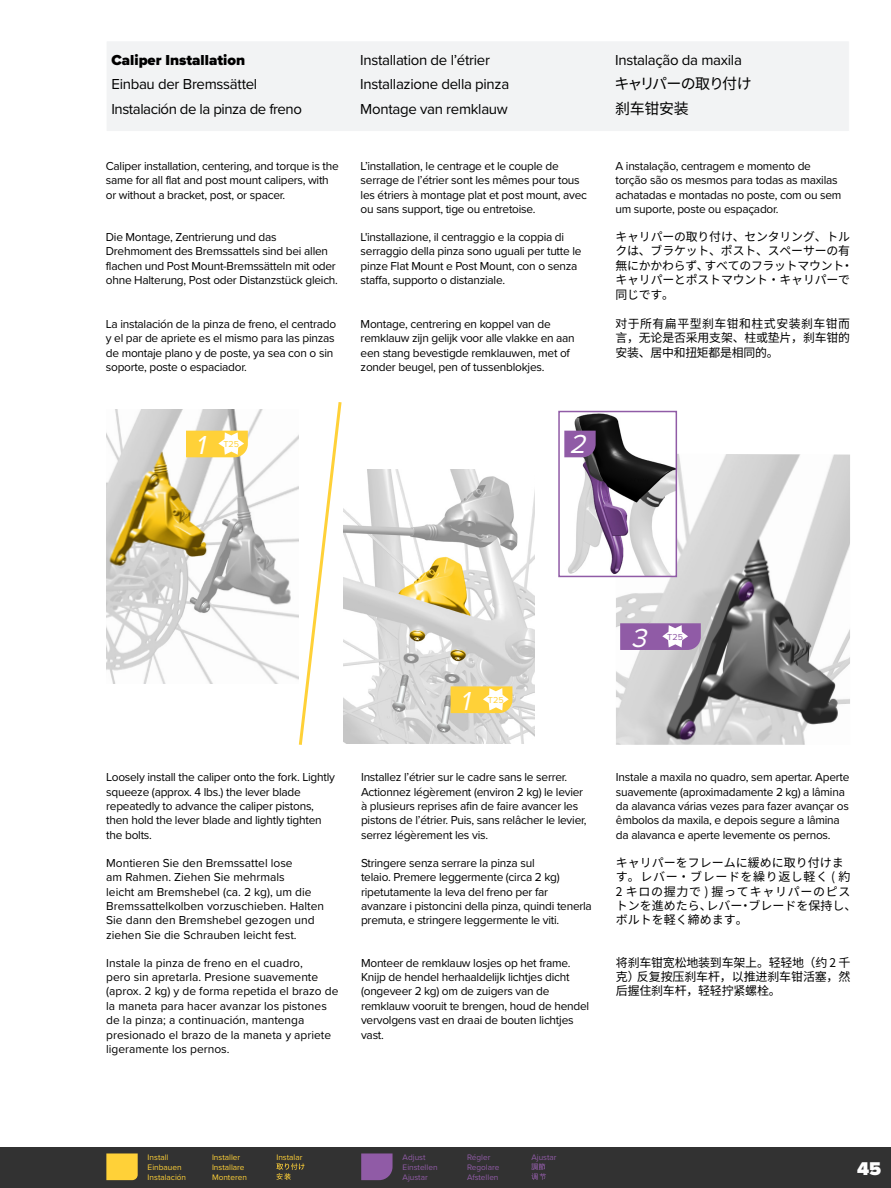
<style>
.page{position:relative;width:891px;height:1188px;background:#fff}
.page>*{position:absolute;margin:0;border:0;box-sizing:border-box;transform-origin:0 0}
.User_Manual_Number_F{font:italic 27px "Proxima Nova";color:#fff}
.t1{font:900 19.2px "Proxima Nova";color:#fff}
.SubHeader_Proxima_No{font:15px "Proxima Nova";letter-spacing:-.02em;color:#000}
.SubHeader_Proxima_No-2{font:900 15px "Proxima Nova";color:#000}
.SubHeader_Proxima_No-3{font:15px "Noto Sans CJ Kjp";letter-spacing:-.08em;color:#000}
.SubHeader_Proxima_No-4{font:15px "Noto Sans CJ Ksc";letter-spacing:-.02em;color:#000}
.User_Manual_Text_-_N{font:12px/14.4px "Proxima Nova";letter-spacing:-.02em;color:#000}
.User_Manual_Text_-_N-2{font:12px/14.4px "Proxima Nova";color:#000}
.c-bodytext{font:12px/14.4px "Noto Sans CJ Ksc";letter-spacing:-.01em;color:#000;text-align:justify}
.j-bodytext{font:12px/14.4px "Noto Sans CJ Kjp";color:#000}
.j-bodytext-2{font:12px/14.4px "Noto Sans CJ Kjp";letter-spacing:.05em;color:#000}
.t2{font:9px "Proxima Nova";color:#ffd138}
.User_Manual_Number_F-2{font:9px "Proxima Nova";color:#905ba6}
.t3{font:8.25px "Proxima Nova";color:#ffd138}
.t4{font:8.25px "Proxima Nova";color:#905ba6}
</style>
<div class="page">
<div style="left:0;top:1148px;width:891px;height:40px;background:#323232"></div>
<img style="left:616px;top:454px;width:234px;height:291px">
<img style="left:106px;top:410px;width:191px;height:274px">
<svg style="left:106px;top:1153px;width:32px;height:27px"></svg>
<svg style="left:276px;top:1163px;width:29px;height:17px"></svg>
<svg style="left:531px;top:1163px;width:15px;height:17px"></svg>
<svg style="left:361px;top:1153px;width:32px;height:27px"></svg>
<svg style="left:186px;top:431px;width:62px;height:26px"></svg>
<svg style="left:620px;top:623px;width:81px;height:27px;background:#a176b4"></svg>
<img style="left:564px;top:414px;width:110px;height:160px">
<div style="left:558px;top:411px;width:119px;height:166px;border:2px solid #905ba6"></div>
<img style="left:343px;top:470px;width:192px;height:274px">
<svg style="left:297px;top:402px;width:45px;height:343px"></svg>
<svg style="left:564px;top:431px;width:32px;height:26px"></svg>
<svg style="left:451px;top:686px;width:61px;height:27px"></svg>
<div style="left:106px;top:41px;width:743px;height:90px;background:#f2f3f4"></div>
<p class="SubHeader_Proxima_No-2" style="left:111px;top:49px;width:135px">Caliper Installation</p>
<p class="SubHeader_Proxima_No" style="left:360px;top:49px;width:131px">Installation de l’étrier</p>
<p class="SubHeader_Proxima_No" style="left:615px;top:49px;width:128px">Instalação da maxila</p>
<p class="SubHeader_Proxima_No" style="left:111px;top:73px;width:147px">Einbau der Bremssättel</p>
<p class="SubHeader_Proxima_No" style="left:360px;top:73px;width:151px">Installazione della pinza</p>
<p class="SubHeader_Proxima_No-3" style="left:615px;top:75px;width:139px">キャリパーの取り付け</p>
<p class="SubHeader_Proxima_No" style="left:111px;top:98px;width:192px">Instalación de la pinza de freno</p>
<p class="SubHeader_Proxima_No" style="left:360px;top:98px;width:149px">Montage van remklauw</p>
<p class="SubHeader_Proxima_No-4" style="left:615px;top:100px;width:75px">刹车钳安装</p>
<p class="User_Manual_Text_-_N" style="left:106px;top:158px;width:234px">Caliper installation, centering, and torque is the same for all flat and post mount calipers, with or without a bracket, post, or spacer.</p>
<p class="User_Manual_Text_-_N" style="left:361px;top:158px;width:228px">L’installation, le centrage et le couple de serrage de l’étrier sont les mêmes pour tous les étriers à montage plat et post mount, avec ou sans support, tige ou entretoise.</p>
<p class="User_Manual_Text_-_N" style="left:616px;top:158px;width:228px">A instalação, centragem e momento de torção são os mesmos para todas as maxilas achatadas e montadas no poste, com ou sem um suporte, poste ou espaçador.</p>
<p class="User_Manual_Text_-_N" style="left:106px;top:229px;width:234px">Die Montage, Zentrierung und das Drehmoment des Bremssattels sind bei allen flachen und Post Mount-Bremssätteln mit oder ohne Halterung, Post oder Distanzstück gleich.</p>
<p class="User_Manual_Text_-_N" style="left:361px;top:229px;width:222px">L'installazione, il centraggio e la coppia di serraggio della pinza sono uguali per tutte le pinze Flat Mount e Post Mount, con o senza staffa, supporto o distanziale.</p>
<p class="j-bodytext" style="left:616px;top:230px;width:239px">キャリパーの取り付け、センタリング、トルクは、ブラケット、ポスト、スペーサーの有無にかかわらず、すべてのフラットマウント・キャリパーとポストマウント・キャリパーで同じです。</p>
<p class="User_Manual_Text_-_N" style="left:106px;top:316px;width:232px">La instalación de la pinza de freno, el centrado y el par de apriete es el mismo para las pinzas de montaje plano y de poste, ya sea con o sin soporte, poste o espaciador.</p>
<p class="User_Manual_Text_-_N" style="left:361px;top:316px;width:216px">Montage, centrering en koppel van de remklauw zijn gelijk voor alle vlakke en aan een stang bevestigde remklauwen, met of zonder beugel, pen of tussenblokjes.</p>
<p class="c-bodytext" style="left:616px;top:317px;width:236px">对于所有扁平型刹车钳和柱式安装刹车钳而言，无论是否采用支架、柱或垫片，刹车钳的安装、居中和扭矩都是相同的。</p>
<p class="User_Manual_Number_F" style="left:195px;top:425px;width:19px">1</p>
<p class="t2" style="left:223px;top:437px;width:17px">T25</p>
<p class="User_Manual_Number_F" style="left:570px;top:424px;width:25px">2</p>
<p class="User_Manual_Number_F" style="left:460px;top:681px;width:19px">1</p>
<p class="t2" style="left:488px;top:693px;width:17px">T25</p>
<p class="User_Manual_Number_F" style="left:631px;top:618px;width:25px">3</p>
<p class="User_Manual_Number_F-2" style="left:667px;top:630px;width:17px">T25</p>
<p class="User_Manual_Text_-_N" style="left:106px;top:770px;width:230px">Loosely install the caliper onto the fork. Lightly squeeze (approx. 4 lbs.) the lever blade repeatedly to advance the caliper pistons, then hold the lever blade and lightly tighten the bolts.</p>
<p class="User_Manual_Text_-_N" style="left:361px;top:770px;width:227px">Installez l’étrier sur le cadre sans le serrer.<br>Actionnez légèrement (environ 2 kg) le levier à plusieurs reprises afin de faire avancer les pistons de l’étrier. Puis, sans relâcher le levier, serrez légèrement les vis.</p>
<p class="User_Manual_Text_-_N" style="left:616px;top:770px;width:235px">Instale a maxila no quadro, sem apertar. Aperte suavemente (aproximadamente 2 kg) a lâmina da alavanca várias vezes para fazer avançar os êmbolos da maxila, e depois segure a lâmina da alavanca e aperte levemente os pernos.</p>
<p class="User_Manual_Text_-_N-2" style="left:106px;top:855px;width:219px">Montieren Sie den Bremssattel lose<br>am Rahmen. Ziehen Sie mehrmals<br>leicht am Bremshebel (ca. 2 kg), um die Bremssattelkolben vorzuschieben. Halten Sie dann den Bremshebel gezogen und ziehen Sie die Schrauben leicht fest.</p>
<p class="User_Manual_Text_-_N" style="left:361px;top:855px;width:232px">Stringere senza serrare la pinza sul<br>telaio. Premere leggermente (circa 2 kg) ripetutamente la leva del freno per far avanzare i pistoncini della pinza, quindi tenerla premuta, e stringere leggermente le viti.</p>
<p class="j-bodytext" style="left:616px;top:855px;width:229px">キャリパーをフレームに緩めに取り付けま</p>
<p class="j-bodytext-2" style="left:616px;top:870px;width:242px">す。レバー・ブレードを繰り返し軽く ( 約<br>2 キロの握力で ) 握ってキャリパーのピストンを進めたら、レバー・ブレードを保持し、ボルトを軽く締めます。</p>
<p class="User_Manual_Text_-_N-2" style="left:106px;top:955px;width:198px">Instale la pinza de freno en el cuadro,</p>
<p class="User_Manual_Text_-_N-2" style="left:106px;top:969px;width:234px">pero sin apretarla. Presione suavemente (aprox. 2 kg) y de forma repetida el brazo de la maneta para hacer avanzar los pistones de la pinza; a continuación, mantenga presionado el brazo de la maneta y apriete ligeramente los pernos.</p>
<p class="User_Manual_Text_-_N" style="left:361px;top:955px;width:230px">Monteer de remklauw losjes op het frame.<br>Knijp de hendel herhaaldelijk lichtjes dicht (ongeveer 2 kg) om de zuigers van de remklauw vooruit te brengen, houd de hendel vervolgens vast en draai de bouten lichtjes vast.</p>
<p class="c-bodytext" style="left:616px;top:955px;width:236px">将刹车钳宽松地装到车架上。轻轻地（约 2 千克）反复按压刹车杆，以推进刹车钳活塞，然后握住刹车杆，轻轻拧紧螺栓。</p>
<p class="t3" style="left:148px;top:1151px;width:22px">Install</p>
<p class="t3" style="left:148px;top:1161px;width:35px">Einbauen</p>
<p class="t3" style="left:148px;top:1171px;width:40px">Instalación</p>
<p class="t3" style="left:212px;top:1151px;width:30px">Installer</p>
<p class="t3" style="left:212px;top:1161px;width:34px">Installare</p>
<p class="t3" style="left:212px;top:1171px;width:36px">Monteren</p>
<p class="t3" style="left:276px;top:1151px;width:28px">Instalar</p>
<p class="t4" style="left:403px;top:1151px;width:24px">Adjust</p>
<p class="t4" style="left:467px;top:1151px;width:25px">Régler</p>
<p class="t4" style="left:531px;top:1151px;width:27px">Ajustar</p>
<p class="t4" style="left:403px;top:1161px;width:36px">Einstellen</p>
<p class="t4" style="left:467px;top:1161px;width:34px">Regolare</p>
<p class="t4" style="left:403px;top:1171px;width:27px">Ajustar</p>
<p class="t4" style="left:467px;top:1171px;width:33px">Afstellen</p>
<h2 class="t1" style="left:857px;top:1154px;width:26px">45</h2>
</div>
